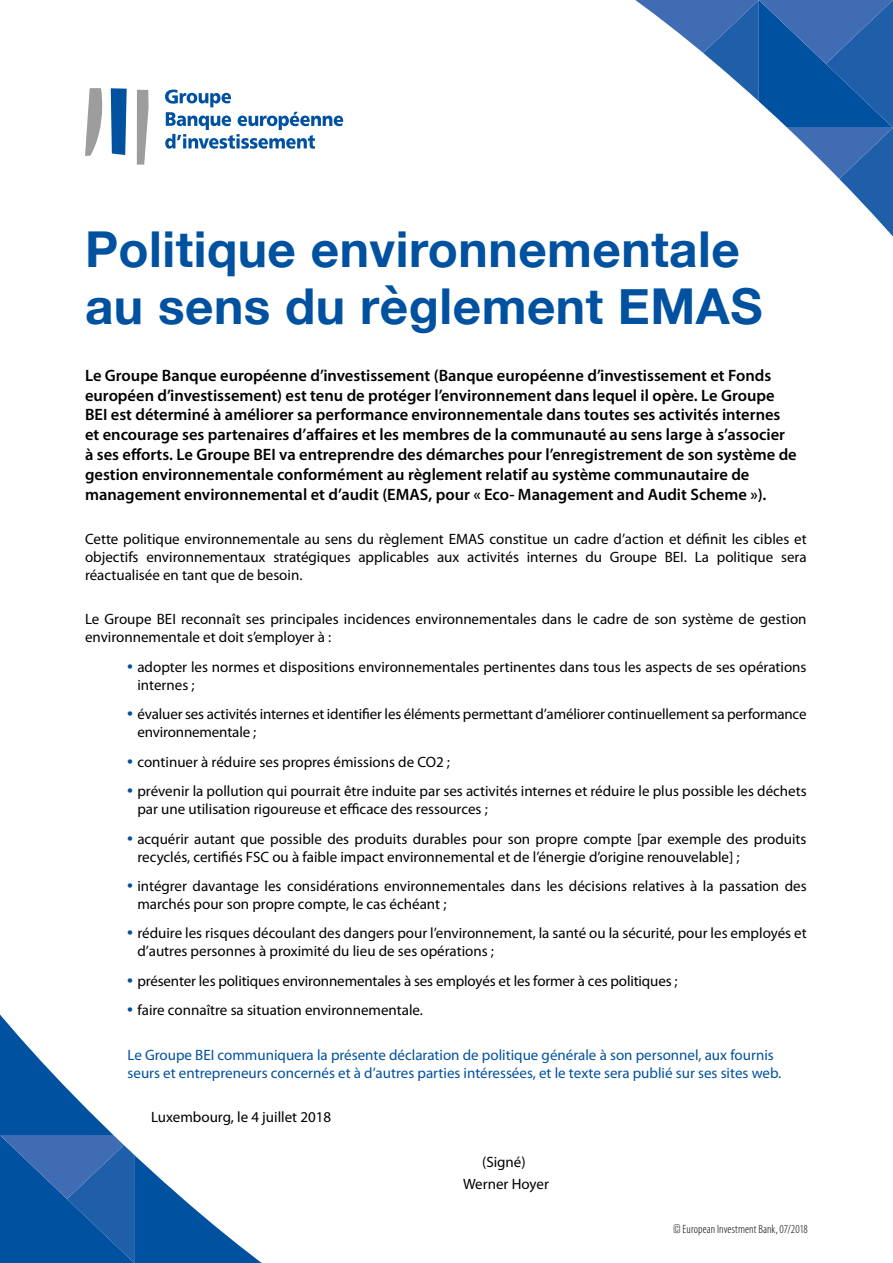
<style>
.page{position:relative;width:893px;height:1263px;background:#fff}
.page>*{position:absolute;margin:0;border:0;box-sizing:border-box;transform-origin:0 0}
.t1{font:700 49.5px/57px "Helvetica Neue";letter-spacing:.01em;color:#0051a0}
.t2{font:600 16.5px/19.8px "Myriad Pro";color:#000}
.t3{font:15px/18px "Myriad Pro";color:#000}
.t4{font:15px/18px "Myriad Pro";color:#0051a0}
.t5{font:300 condensed 12px "Myriad Pro";letter-spacing:.005em;color:#000}
.s1{font-size:21px;color:#0051a0}
.s2{font-family:"Rift";font-stretch:normal}
</style>
<div class="page">
<svg style="left:635px;top:0;width:258px;height:237px"></svg>
<svg style="left:0;top:1014px;width:262px;height:249px"></svg>
<svg style="left:85px;top:88px;width:17px;height:68px"></svg>
<svg style="left:111px;top:88px;width:16px;height:67px"></svg>
<svg style="left:137px;top:90px;width:12px;height:75px"></svg>
<svg style="left:165px;top:90px;width:178px;height:59px"></svg>
<h1 class="t1" style="left:85px;top:222px;width:679px">Politique environnementale au sens du règlement EMAS</h1>
<p class="t2" style="left:85px;top:365px;width:713px">Le Groupe Banque européenne d’investissement (Banque européenne d’investissement et Fonds européen d’investissement) est tenu de protéger l’environnement dans lequel il opère. Le Groupe BEI est déterminé à améliorer sa performance environnementale dans toutes ses activités internes et encourage ses partenaires d’affaires et les membres de la communauté au sens large à s’associer à ses efforts. Le Groupe BEI va entreprendre des démarches pour l’enregistrement de son système de gestion environnementale conformément au règlement relatif au système communautaire de management environnemental et d’audit (EMAS, pour « Eco- Management and Audit Scheme »).</p>
<p class="t3" style="left:85px;top:530px;width:723px;text-align:justify">Cette politique environnementale au sens du règlement EMAS constitue un cadre d’action et définit les cibles et objectifs environnementaux stratégiques applicables aux activités internes du Groupe BEI. La politique sera réactualisée en tant que de besoin.</p>
<p class="t3" style="left:85px;top:610px;width:723px">Le Groupe BEI reconnaît ses principales incidences environnementales dans le cadre de son système de gestion environnementale et doit s’employer à :</p>
<p class="t3" style="left:137px;top:658px;width:671px;text-indent:-10px"><span class="s1">•</span> adopter les normes et dispositions environnementales pertinentes dans tous les aspects de ses opérations internes ;</p>
<p class="t3" style="left:137px;top:705px;width:671px;text-indent:-10px"><span class="s1">•</span> évaluer ses activités internes et identifier les éléments permettant d’améliorer continuellement sa performance environnementale ;</p>
<p class="t3" style="left:127px;top:753px;width:325px"><span class="s1">•</span> continuer à réduire ses propres émissions de CO2 ;</p>
<p class="t3" style="left:137px;top:782px;width:671px;text-indent:-10px"><span class="s1">•</span> prévenir la pollution qui pourrait être induite par ses activités internes et réduire le plus possible les déchets par une utilisation rigoureuse et efficace des ressources ;</p>
<p class="t3" style="left:137px;top:830px;width:671px;text-indent:-10px"><span class="s1">•</span> acquérir autant que possible des produits durables pour son propre compte [par exemple des produits recyclés, certifiés FSC ou à faible impact environnemental et de l’énergie d’origine renouvelable] ;</p>
<p class="t3" style="left:137px;top:877px;width:671px;text-indent:-10px"><span class="s1">•</span> intégrer davantage les considérations environnementales dans les décisions relatives à la passation des marchés pour son propre compte, le cas échéant ;</p>
<p class="t3" style="left:137px;top:925px;width:671px;text-indent:-10px"><span class="s1">•</span> réduire les risques découlant des dangers pour l’environnement, la santé ou la sécurité, pour les employés et d’autres personnes à proximité du lieu de ses opérations ;</p>
<p class="t3" style="left:127px;top:972px;width:552px"><span class="s1">•</span> présenter les politiques environnementales à ses employés et les former à ces politiques ;</p>
<p class="t3" style="left:127px;top:1001px;width:298px"><span class="s1">•</span> faire connaître sa situation environnementale.</p>
<p class="t4" style="left:128px;top:1046px;width:655px">Le Groupe BEI communiquera la présente déclaration de politique générale à son personnel, aux fournis seurs et entrepreneurs concernés et à d’autres parties intéressées, et le texte sera publié sur ses sites web.</p>
<p class="t3" style="left:151px;top:1108px;width:182px">Luxembourg, le 4 juillet 2018</p>
<p class="t3" style="left:463px;top:1151px;width:87px;line-height:22.2px;text-align:center">(Signé)<br>Werner Hoyer</p>
<p class="t5" style="left:673px;top:1223px;width:136px"><span class="s2">©</span> European Investment Bank, 07/2018</p>
</div>
